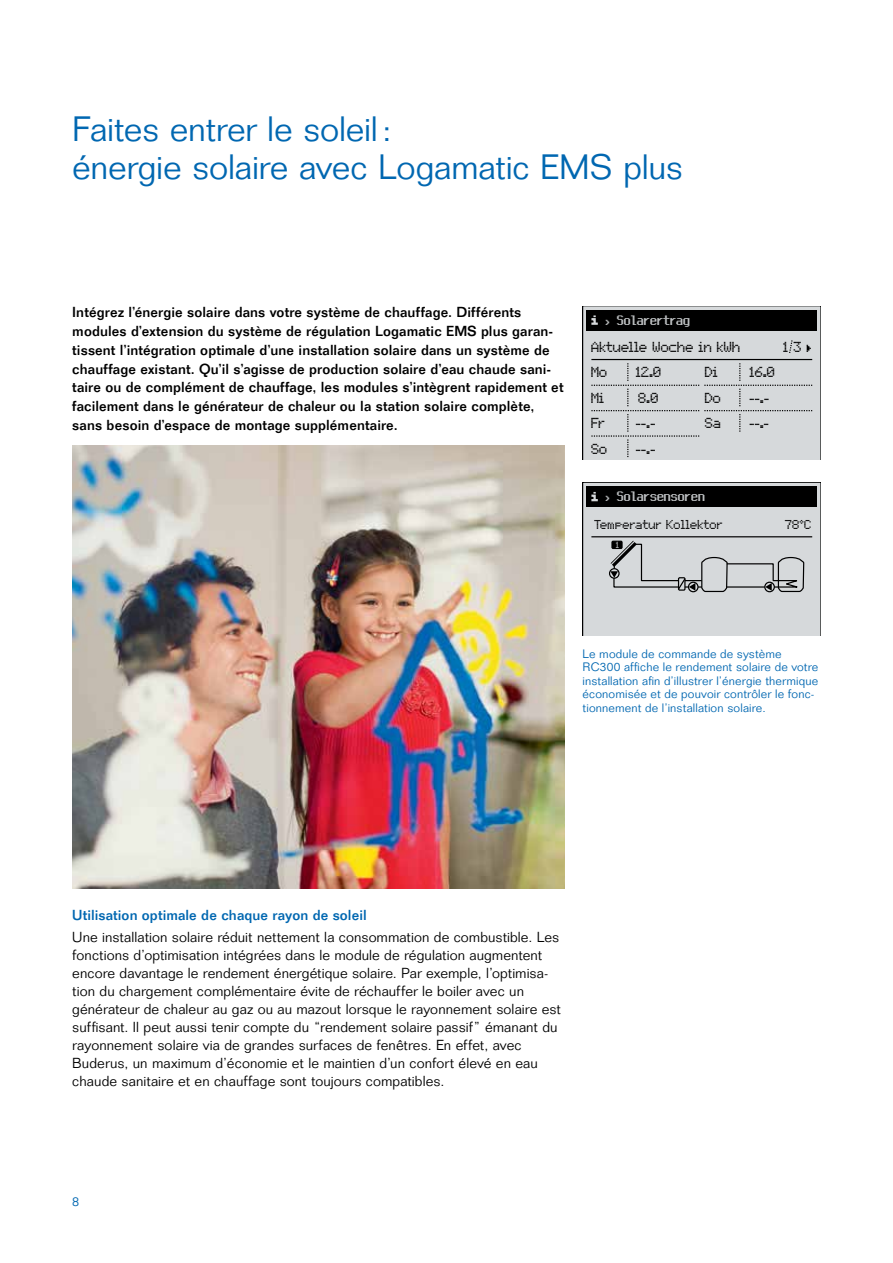
<style>
.page{position:relative;width:893px;height:1263px;background:#fff}
.page>*{position:absolute;margin:0;border:0;box-sizing:border-box;transform-origin:0 0}
.t1{font:300 34.5px/38.2px "Folio";letter-spacing:-.01em;color:#0067b1}
.t2{font:300 14.25px/18px "Folio";letter-spacing:.005em;color:#000}
.t3{font:500 14.25px/18.8px "Folio";letter-spacing:.005em;color:#000}
.t4{font:500 14.25px "Folio";letter-spacing:.005em;color:#0067b1}
.t5{font:300 12.75px "Folio";color:#0067b1}
.t6{font:300 12px/13.5px "Folio";letter-spacing:.015em;color:#0067b1}
.t7{font:11.25px "Call Five L";color:#d6d9db}
.t8{font:10.2px "Call One";letter-spacing:-.05em;color:#000}
.t9{font:9px "Call One";letter-spacing:-.05em;color:#000}
.t10{font:6.15px "Call One";color:#d6d9db}
</style>
<div class="page">
<svg style="left:583px;top:306px;width:238px;height:153px;background:#b4b6b8"></svg>
<svg style="left:583px;top:483px;width:238px;height:153px;background:#b0b3b4"></svg>
<img style="left:72px;top:446px;width:492px;height:442px">
<h1 class="t1" style="left:72px;top:109px;width:612px">Faites entrer le soleil:<br>énergie solaire avec Logamatic EMS plus</h1>
<p class="t3" style="left:72px;top:303px;width:493px">Intégrez l’énergie solaire dans votre système de chauffage. Différents modules d’extension du système de régulation Logamatic EMS plus garan&shy;tissent l’intégration optimale d’une installation solaire dans un système de chauffage existant. Qu’il s’agisse de production solaire d’eau chaude sani&shy;taire ou de complément de chauffage, les modules s’intègrent rapidement et facilement dans le générateur de chaleur ou la station solaire complète, sans besoin d’espace de montage supplémentaire.</p>
<p class="t7" style="left:606px;top:315px;width:86px">› Solarertrag</p>
<p class="t8" style="left:591px;top:342px;width:151px">Aktuelle Woche in kWh</p>
<p class="t8" style="left:783px;top:342px;width:31px">1 3 ›</p>
<p class="t8" style="left:591px;top:368px;width:19px">Mo</p>
<p class="t8" style="left:636px;top:368px;width:28px">12.0</p>
<p class="t8" style="left:705px;top:368px;width:16px">Di</p>
<p class="t8" style="left:750px;top:368px;width:28px">16.0</p>
<p class="t8" style="left:591px;top:393px;width:16px">Mi</p>
<p class="t8" style="left:639px;top:393px;width:22px">8.0</p>
<p class="t8" style="left:705px;top:393px;width:19px">Do</p>
<p class="t8" style="left:750px;top:393px;width:22px">--.-</p>
<p class="t8" style="left:591px;top:419px;width:16px">Fr</p>
<p class="t8" style="left:636px;top:419px;width:22px">--.-</p>
<p class="t8" style="left:705px;top:419px;width:18px">Sa</p>
<p class="t8" style="left:750px;top:419px;width:22px">--.-</p>
<p class="t8" style="left:591px;top:444px;width:18px">So</p>
<p class="t8" style="left:636px;top:444px;width:22px">--.-</p>
<p class="t7" style="left:606px;top:492px;width:101px">› Solarsensoren</p>
<p class="t9" style="left:595px;top:521px;width:131px">Temperatur Kollektor</p>
<p class="t9" style="left:785px;top:521px;width:29px">78°C</p>
<p class="t10" style="left:616px;top:542px;width:5px">1</p>
<p class="t6" style="left:583px;top:646px;width:237px">Le module de commande de système RC300 affiche le rendement solaire de votre installation afin d’illustrer l’énergie thermique économisée et de pouvoir contrôler le fonc&shy;tionnement de l’installation solaire.</p>
<p class="t4" style="left:72px;top:906px;width:296px">Utilisation optimale de chaque rayon de soleil</p>
<p class="t2" style="left:72px;top:928px;width:490px">Une installation solaire réduit nettement la consommation de combustible. Les fonctions d’optimisation intégrées dans le module de régulation augmentent encore davantage le rendement énergétique solaire. Par exemple, l’optimisa&shy;tion du chargement complémentaire évite de réchauffer le boiler avec un générateur de chaleur au gaz ou au mazout lorsque le rayonnement solaire est suffisant. Il peut aussi tenir compte du “rendement solaire passif” émanant du rayonnement solaire via de grandes surfaces de fenêtres. En effet, avec Buderus, un maximum d’économie et le maintien d’un confort élevé en eau chaude sanitaire et en chauffage sont toujours compatibles.</p>
<p class="t5" style="left:72px;top:1193px;width:9px">8</p>
</div>
